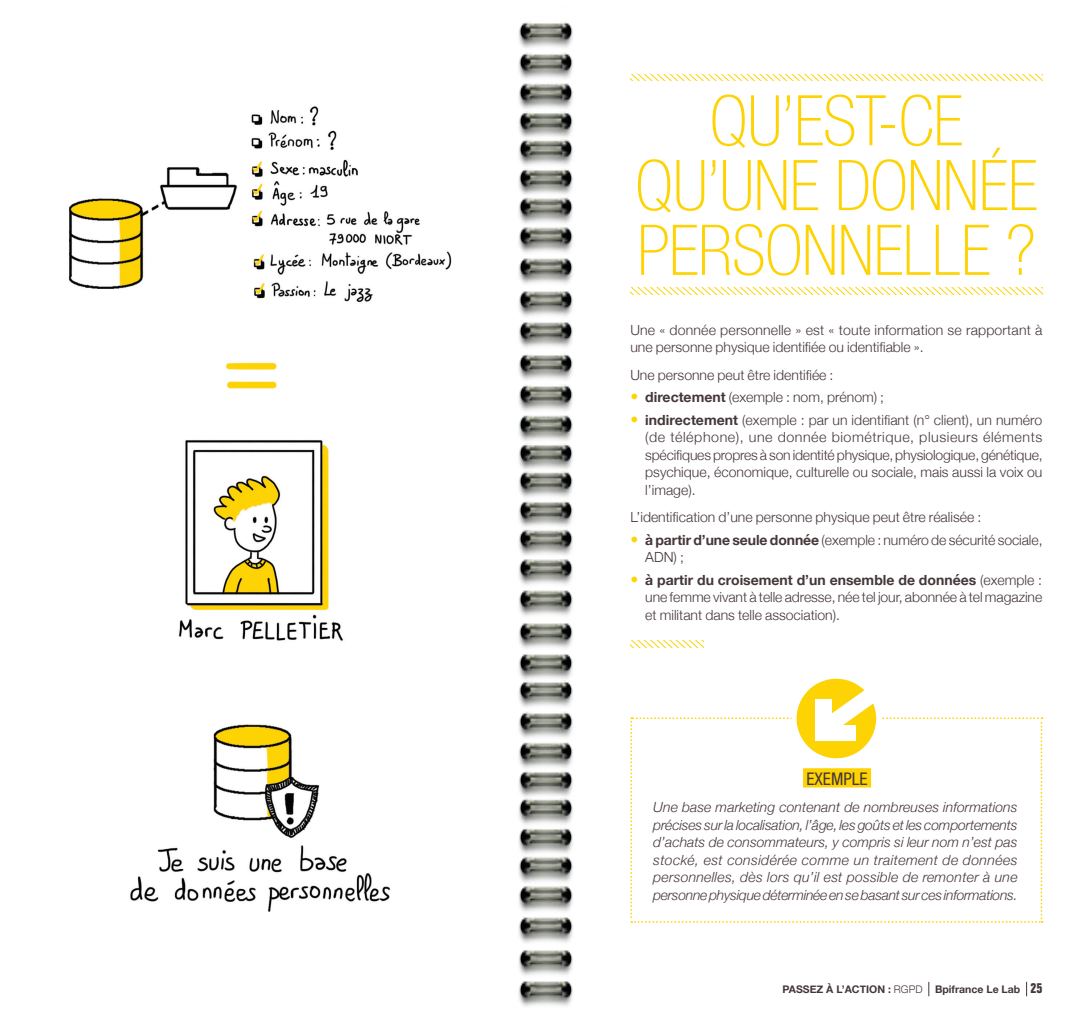
<style>
.page{position:relative;width:1092px;height:1027px;background:#fff}
.page>*{position:absolute;margin:0;border:0;box-sizing:border-box;transform-origin:0 0}
.t1{font:100 condensed 70px/64.8px "Helvetica Neue";letter-spacing:-.01em;color:#fed304;text-align:center}
.t2{font:condensed 17.5px "Helvetica Neue";color:#453638}
.t3{font:300 14px/17.5px "Helvetica Neue";color:#453638}
.t4{font:italic 300 14px/17.5px "Helvetica Neue";letter-spacing:-.02em;color:#453638;text-align:justify}
.t5{font:700 10.5px "Helvetica Neue";color:#453638}
.s1{font-size:15.75px;color:#fed304}
.s2{font-weight:700}
.s3{font-weight:300}
.s4{font-family:"Folio";font-stretch:condensed;font-size:14px}
</style>
<div class="page">
<svg style="left:630px;top:641px;width:73px;height:6px"></svg>
<svg style="left:630px;top:288px;width:412px;height:6px"></svg>
<svg style="left:630px;top:74px;width:412px;height:7px"></svg>
<svg style="left:793px;top:676px;width:85px;height:85px"></svg>
<div style="left:791px;top:673px;width:90px;height:90px;border:5px solid #fff;border-radius:50%"></div>
<svg style="left:630px;top:685px;width:412px;height:238px"></svg>
<img style="left:69px;top:106px;width:383px;height:197px">
<img style="left:179px;top:362px;width:164px;height:279px">
<img style="left:130px;top:724px;width:260px;height:188px">
<img style="left:518px;top:754px;width:55px;height:253px">
<img style="left:518px;top:423px;width:55px;height:331px">
<img style="left:518px;top:22px;width:55px;height:401px">
<svg style="left:928px;top:982px;width:1px;height:14px"></svg>
<svg style="left:1026px;top:982px;width:1px;height:14px"></svg>
<h1 class="t1" style="left:635px;top:88px;width:403px">QU’EST-CE<br>QU’UNE DONNÉE<br>PERSONNELLE ?</h1>
<p class="t3" style="left:630px;top:320px;width:413px">Une « donnée personnelle » est « toute information se rapportant à une personne physique identifiée ou identifiable ».</p>
<p class="t3" style="left:630px;top:365px;width:205px">Une personne peut être identifiée :</p>
<p class="t3" style="left:630px;top:388px;width:255px"><span class="s1">•</span> <span class="s2">directement</span> (exemple : nom, prénom) ;</p>
<p class="t3" style="left:645px;top:410px;width:399px;text-align:justify;text-indent:-15px"><span class="s1">•</span> <span class="s2">indirectement</span> (exemple : par un identifiant (n° client), un numéro (de téléphone), une donnée biométrique, plusieurs éléments spécifiques propres à son identité physique, physiologique, génétique, psychique, économique, culturelle ou sociale, mais aussi la voix ou l’image).</p>
<p class="t3" style="left:630px;top:507px;width:352px">L’identification d’une personne physique peut être réalisée :</p>
<p class="t3" style="left:645px;top:530px;width:399px;text-indent:-15px"><span class="s1">•</span> <span class="s2">à partir d’une seule donnée</span> (exemple : numéro de sécurité sociale,<br>ADN) ;</p>
<p class="t3" style="left:645px;top:570px;width:398px;text-align:justify;text-indent:-15px"><span class="s1">•</span> <span class="s2">à partir du croisement d’un ensemble de données</span> (exemple : une femme vivant à telle adresse, née tel jour, abonnée à tel magazine et militant dans telle association).</p>
<p class="t2" style="left:806px;top:768px;width:63px">EXEMPLE</p>
<p class="t4" style="left:653px;top:798px;width:366px">Une base marketing contenant de nombreuses informations précises sur la localisation, l’âge, les goûts et les comportements d’achats de consommateurs, y compris si leur nom n’est pas stocké, est considérée comme un traitement de données personnelles, dès lors qu’il est possible de remonter à une personne physique déterminée en se basant sur ces informations.</p>
<p class="t5" style="left:782px;top:981px;width:261px">PASSEZ À L’ACTION : <span class="s3">RGPD</span> Bpifrance Le Lab <span class="s4">25</span></p>
</div>
